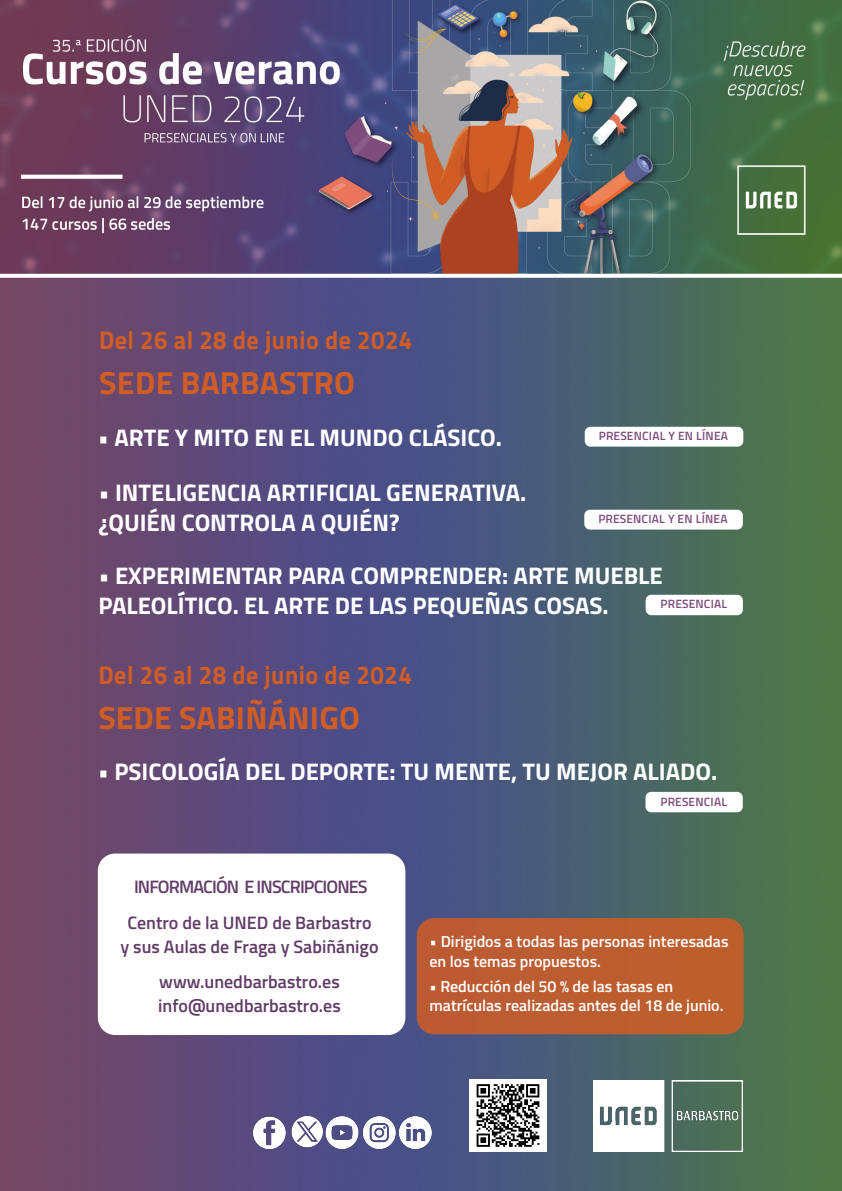
<style>
.page{position:relative;width:842px;height:1191px;background:#fff}
.page>*{position:absolute;margin:0;border:0;box-sizing:border-box;transform-origin:0 0}
.t1{font:700 32px "Titillium Web";letter-spacing:.01em;color:#d05d26}
.t2{font:700 25.7px "Titillium Web";letter-spacing:.02em;color:#d05d26;scale:.93 1}
.t3{font:700 24px/30px "Titillium Web";color:#fff}
.t4{font:600 18px "Titillium Web";color:#603b66}
.t5{font:600 18px "Titillium Web";letter-spacing:-.05em;color:#603b66}
.t6{font:600 16px/19.2px "Titillium Web";color:#fff}
.t7{font:600 12px "Titillium Web";letter-spacing:.015em;color:#7d4b7c}
.s1{font-weight:400}
</style>
<div class="page">
<img style="left:1px;top:278px;width:841px;height:913px">
<div style="left:98px;top:853px;width:307px;height:182px;background:#fff;border-radius:17px"></div>
<img style="left:469px;top:1080px;width:77px;height:71px">
<img style="left:251px;top:1113px;width:184px;height:38px">
<div style="left:584px;top:510px;width:159px;height:19px;background:#fff;border-radius:6px"></div>
<div style="left:645px;top:792px;width:98px;height:20px;background:#fff;border-radius:6px"></div>
<img style="left:0;top:0;width:842px;height:274px">
<img style="left:594px;top:1080px;width:149px;height:71px">
<svg style="left:0;top:277px;width:842px;height:1px"></svg>
<div style="left:646px;top:595px;width:97px;height:20px;background:#fff;border-radius:6px"></div>
<div style="left:585px;top:427px;width:158px;height:19px;background:#fff;border-radius:6px"></div>
<div style="left:417px;top:918px;width:327px;height:116px;background:#bc5d30;border-radius:17px"></div>
<p class="t2" style="left:99px;top:320px;width:338px">Del 26 al 28 de junio de 2024</p>
<p class="t1" style="left:99px;top:358px;width:257px">SEDE BARBASTRO</p>
<p class="t3" style="left:98px;top:421px;width:406px"><span class="s1">•</span> ARTE Y MITO EN EL MUNDO CLÁSICO.</p>
<p class="t3" style="left:98px;top:476px;width:429px"><span class="s1">•</span> INTELIGENCIA ARTIFICIAL GENERATIVA.</p>
<p class="t3" style="left:98px;top:506px;width:303px">¿QUIÉN CONTROLA A QUIÉN?</p>
<p class="t7" style="left:598px;top:510px;width:131px">PRESENCIAL Y EN LÍNEA</p>
<p class="t3" style="left:98px;top:560px;width:566px"><span class="s1">•</span> EXPERIMENTAR PARA COMPRENDER: ARTE MUEBLE<br>PALEOLÍTICO. EL ARTE DE LAS PEQUEÑAS COSAS.</p>
<p class="t7" style="left:599px;top:427px;width:131px">PRESENCIAL Y EN LÍNEA</p>
<p class="t7" style="left:661px;top:595px;width:68px">PRESENCIAL</p>
<p class="t2" style="left:99px;top:655px;width:338px">Del 26 al 28 de junio de 2024</p>
<p class="t1" style="left:99px;top:693px;width:263px">SEDE SABIÑÁNIGO</p>
<p class="t3" style="left:98px;top:755px;width:621px"><span class="s1">•</span> PSICOLOGÍA DEL DEPORTE: TU MENTE, TU MEJOR ALIADO.</p>
<p class="t7" style="left:660px;top:792px;width:68px">PRESENCIAL</p>
<p class="t5" style="left:134px;top:873px;width:235px">INFORMACIÓN E INSCRIPCIONES</p>
<p class="t4" style="left:127px;top:908px;width:246px">Centro de la UNED de Barbastro</p>
<p class="t4" style="left:120px;top:932px;width:260px">y sus Aulas de Fraga y Sabiñánigo</p>
<p class="t4" style="left:159px;top:968px;width:182px">www.unedbarbastro.es</p>
<p class="t4" style="left:158px;top:992px;width:184px">info@unedbarbastro.es</p>
<p class="t6" style="left:429px;top:931px;width:301px"><span class="s1">•</span> Dirigidos a todas las personas interesadas en los temas propuestos.</p>
<p class="t6" style="left:429px;top:975px;width:296px">• Reducción del 50 % de las tasas en matrículas realizadas antes del 18 de junio.</p>
</div>
